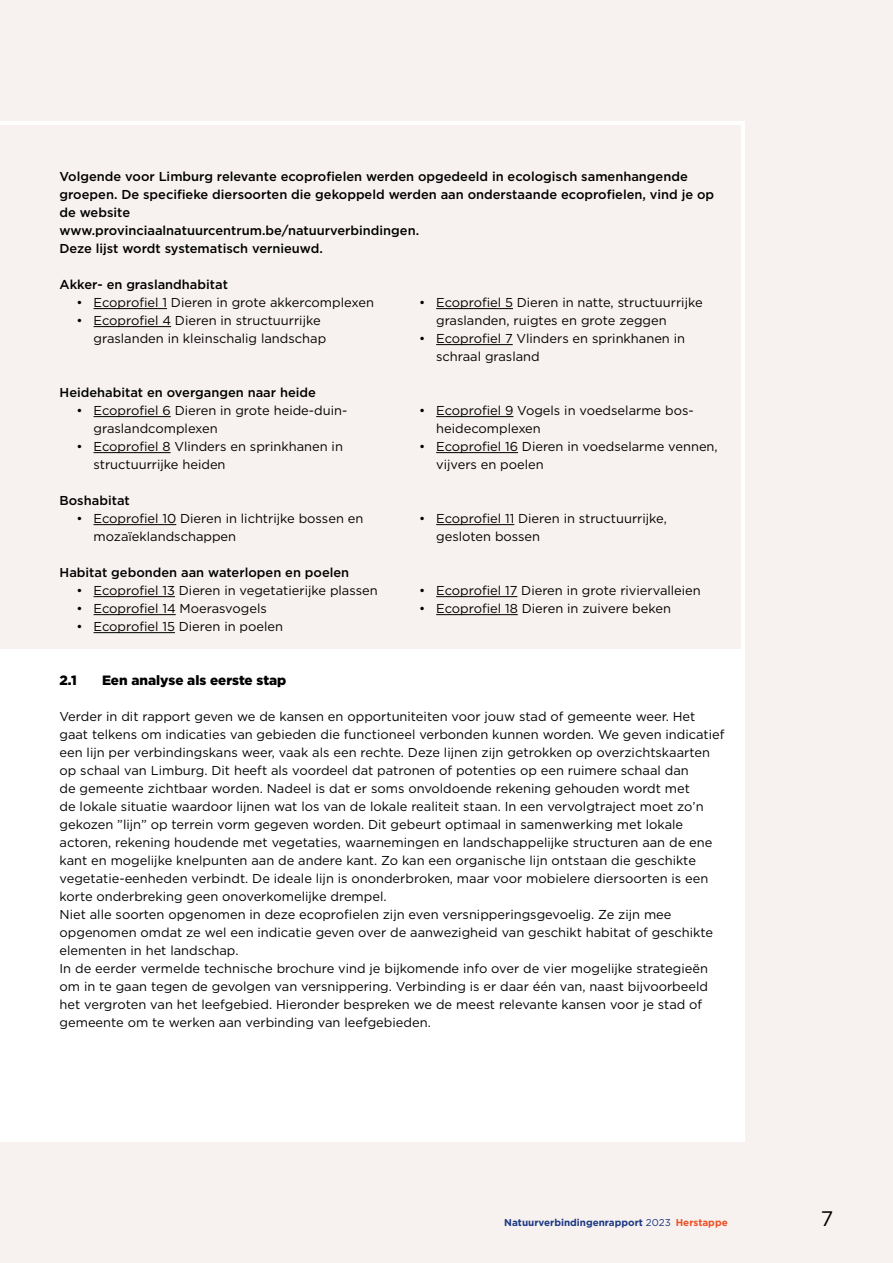
<style>
.page{position:relative;width:893px;height:1263px;background:#f7f1ef}
.page>*{position:absolute;margin:0;border:0;box-sizing:border-box;transform-origin:0 0}
.t1{font:21px "Gotham";color:#000}
.Titel_1_2{font:900 13.5px "Gotham";color:#000}
.Tekst_1_kolom_-recht{font:12.9px/18px "Gotham";color:#000}
.Tekst_1_kolom_-recht-2{font:500 12.9px/18px "Gotham";color:#000}
.t2{font:700 9.9px "Gotham";color:#1d3983}
.s1{font-weight:400}
.s2{color:#eb5025}
</style>
<div class="page">
<div style="left:0;top:121px;width:745px;height:1021px;background:#fff"></div>
<div style="left:0;top:125px;width:740px;height:524px;background:#f7f1ef"></div>
<hr style="left:94px;top:308px;width:73px;height:1px;background:#000">
<hr style="left:94px;top:326px;width:77px;height:1px;background:#000">
<hr style="left:436px;top:308px;width:77px;height:1px;background:#000">
<hr style="left:436px;top:344px;width:77px;height:1px;background:#000">
<hr style="left:94px;top:416px;width:77px;height:1px;background:#000">
<hr style="left:94px;top:452px;width:77px;height:1px;background:#000">
<hr style="left:436px;top:416px;width:77px;height:1px;background:#000">
<hr style="left:436px;top:452px;width:82px;height:1px;background:#000">
<hr style="left:94px;top:524px;width:82px;height:1px;background:#000">
<hr style="left:436px;top:524px;width:78px;height:1px;background:#000">
<hr style="left:94px;top:596px;width:81px;height:1px;background:#000">
<hr style="left:94px;top:614px;width:82px;height:1px;background:#000">
<hr style="left:94px;top:632px;width:81px;height:1px;background:#000">
<hr style="left:436px;top:596px;width:81px;height:1px;background:#000">
<hr style="left:436px;top:614px;width:82px;height:1px;background:#000">
<p class="Tekst_1_kolom_-recht-2" style="left:60px;top:168px;width:656px">Volgende voor Limburg relevante ecoprofielen werden opgedeeld in ecologisch samenhangende groepen. De specifieke diersoorten die gekoppeld werden aan onderstaande ecoprofielen, vind je op de website<br>www.provinciaalnatuurcentrum.be/natuurverbindingen.<br>Deze lijst wordt systematisch vernieuwd.</p>
<p class="Tekst_1_kolom_-recht-2" style="left:60px;top:276px;width:170px">Akker- en graslandhabitat</p>
<p class="Tekst_1_kolom_-recht" style="left:77px;top:293px;width:299px">• Ecoprofiel 1 Dieren in grote akkercomplexen</p>
<p class="Tekst_1_kolom_-recht" style="left:94px;top:311px;width:234px;text-indent:-17px">• Ecoprofiel 4 Dieren in structuurrijke graslanden in kleinschalig landschap</p>
<p class="Tekst_1_kolom_-recht" style="left:436px;top:293px;width:268px;text-indent:-17px">• Ecoprofiel 5 Dieren in natte, structuurrijke graslanden, ruigtes en grote zeggen</p>
<p class="Tekst_1_kolom_-recht" style="left:436px;top:329px;width:250px;text-indent:-17px">• Ecoprofiel 7 Vlinders en sprinkhanen in schraal grasland</p>
<p class="Tekst_1_kolom_-recht-2" style="left:60px;top:384px;width:258px">Heidehabitat en overgangen naar heide</p>
<p class="Tekst_1_kolom_-recht" style="left:94px;top:401px;width:255px;text-indent:-17px">• Ecoprofiel 6 Dieren in grote heide-duin&shy;graslandcomplexen</p>
<p class="Tekst_1_kolom_-recht" style="left:94px;top:437px;width:251px;text-indent:-17px">• Ecoprofiel 8 Vlinders en sprinkhanen in structuurrijke heiden</p>
<p class="Tekst_1_kolom_-recht" style="left:436px;top:401px;width:259px;text-indent:-17px">• Ecoprofiel 9 Vogels in voedselarme bos&shy;heidecomplexen</p>
<p class="Tekst_1_kolom_-recht" style="left:436px;top:437px;width:283px;text-indent:-17px">• Ecoprofiel 16 Dieren in voedselarme vennen, vijvers en poelen</p>
<p class="Tekst_1_kolom_-recht-2" style="left:60px;top:492px;width:72px">Boshabitat</p>
<p class="Tekst_1_kolom_-recht" style="left:94px;top:509px;width:271px;text-indent:-17px">• Ecoprofiel 10 Dieren in lichtrijke bossen en mozaïeklandschappen</p>
<p class="Tekst_1_kolom_-recht" style="left:436px;top:509px;width:232px;text-indent:-17px">• Ecoprofiel 11 Dieren in structuurrijke, gesloten bossen</p>
<p class="Tekst_1_kolom_-recht-2" style="left:60px;top:564px;width:291px">Habitat gebonden aan waterlopen en poelen</p>
<p class="Tekst_1_kolom_-recht" style="left:77px;top:581px;width:303px">• Ecoprofiel 13 Dieren in vegetatierijke plassen</p>
<p class="Tekst_1_kolom_-recht" style="left:77px;top:599px;width:192px">• Ecoprofiel 14 Moerasvogels</p>
<p class="Tekst_1_kolom_-recht" style="left:77px;top:617px;width:208px">• Ecoprofiel 15 Dieren in poelen</p>
<p class="Tekst_1_kolom_-recht" style="left:419px;top:581px;width:283px">• Ecoprofiel 17 Dieren in grote riviervalleien</p>
<p class="Tekst_1_kolom_-recht" style="left:419px;top:599px;width:253px">• Ecoprofiel 18 Dieren in zuivere beken</p>
<p class="Titel_1_2" style="left:60px;top:671px;width:19px">2.1</p>
<p class="Titel_1_2" style="left:102px;top:671px;width:186px">Een analyse als eerste stap</p>
<p class="Tekst_1_kolom_-recht" style="left:60px;top:707px;width:666px">Verder in dit rapport geven we de kansen en opportuniteiten voor jouw stad of gemeente weer. Het gaat telkens om indicaties van gebieden die functioneel verbonden kunnen worden. We geven indicatief een lijn per verbindingskans weer, vaak als een rechte. Deze lijnen zijn getrokken op overzichtskaarten op schaal van Limburg. Dit heeft als voordeel dat patronen of potenties op een ruimere schaal dan<br>de gemeente zichtbaar worden. Nadeel is dat er soms onvoldoende rekening gehouden wordt met<br>de lokale situatie waardoor lijnen wat los van de lokale realiteit staan. In een vervolgtraject moet zo’n gekozen ”lijn” op terrein vorm gegeven worden. Dit gebeurt optimaal in samenwerking met lokale actoren, rekening houdende met vegetaties, waarnemingen en landschappelijke structuren aan de ene kant en mogelijke knelpunten aan de andere kant. Zo kan een organische lijn ontstaan die geschikte vegetatie-eenheden verbindt. De ideale lijn is ononderbroken, maar voor mobielere diersoorten is een korte onderbreking geen onoverkomelijke drempel.</p>
<p class="Tekst_1_kolom_-recht" style="left:60px;top:905px;width:655px">Niet alle soorten opgenomen in deze ecoprofielen zijn even versnipperingsgevoelig. Ze zijn mee opgenomen omdat ze wel een indicatie geven over de aanwezigheid van geschikt habitat of geschikte elementen in het landschap.</p>
<p class="Tekst_1_kolom_-recht" style="left:60px;top:959px;width:650px">In de eerder vermelde technische brochure vind je bijkomende info over de vier mogelijke strategieën om in te gaan tegen de gevolgen van versnippering. Verbinding is er daar één van, naast bijvoorbeeld het vergroten van het leefgebied. Hieronder bespreken we de meest relevante kansen voor je stad of gemeente om te werken aan verbinding van leefgebieden.</p>
<p class="t2" style="left:504px;top:1215px;width:225px">Natuurverbindingenrapport <span class="s1">2023</span> <span class="s2">Herstappe</span></p>
<h1 class="t1" style="left:821px;top:1205px;width:14px">7</h1>
</div>
